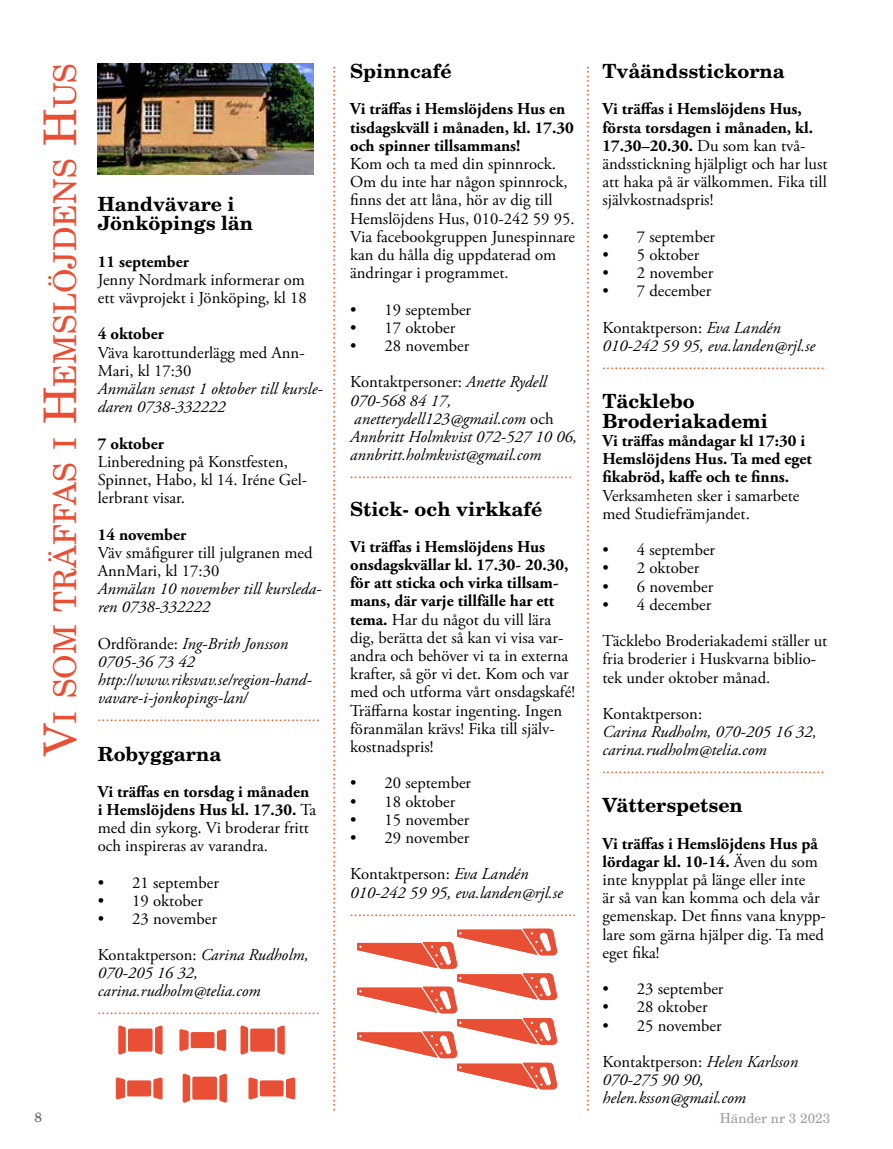
<style>
.page{position:relative;width:893px;height:1149px;background:#fff}
.page>*{position:absolute;margin:0;border:0;box-sizing:border-box;transform-origin:0 0}
.t1{font:31.5px "New Century Schlbk LT Std";color:#e94f35}
.t2{font:700 19.5px/19.5px "New Century Schlbk LT Std";color:#000}
.t3{font:16.65px/18.1px "Adobe Garamond Pro";color:#000}
.t4{font:italic 16.65px/18.1px "Adobe Garamond Pro";color:#000}
.t5{font:700 16.65px/18.1px "Adobe Garamond Pro";color:#000}
.t6{font:16.5px "Arial";color:#eb5b25}
.t7{font:italic 16.5px "Adobe Garamond Pro";color:#eb5b25}
.t8{font:italic 16.5px/18px "Adobe Garamond Pro";color:#000}
.t9{font:13.5px "New Century Schlbk LT Std";color:#9d9d9c}
.t10{font:13.5px "New Century Schlbk LT Std";color:#575756}
.s1{font-weight:700}
.s2{font-style:italic}
.s3{font-style:normal}
.s4{font-size:45px}
</style>
<div class="page">
<img style="left:98px;top:64px;width:215px;height:110px">
<div style="left:191px;top:1031px;width:24px;height:16px;background:#e94f35;border-radius:2px"></div>
<svg style="left:217px;top:1029px;width:9px;height:21px"></svg>
<svg style="left:179px;top:1029px;width:10px;height:21px"></svg>
<div style="left:127px;top:1079px;width:24px;height:17px;background:#e94f35;border-radius:2px"></div>
<svg style="left:153px;top:1077px;width:10px;height:21px"></svg>
<svg style="left:116px;top:1077px;width:9px;height:21px"></svg>
<div style="left:260px;top:1079px;width:24px;height:17px;background:#e94f35;border-radius:2px"></div>
<svg style="left:286px;top:1077px;width:9px;height:21px"></svg>
<svg style="left:248px;top:1077px;width:10px;height:21px"></svg>
<div style="left:128px;top:1028px;width:25px;height:23px;background:#e94f35;border-radius:2px"></div>
<svg style="left:155px;top:1025px;width:8px;height:29px"></svg>
<svg style="left:118px;top:1025px;width:8px;height:29px"></svg>
<div style="left:250px;top:1028px;width:25px;height:23px;background:#e94f35;border-radius:2px"></div>
<svg style="left:277px;top:1025px;width:8px;height:29px"></svg>
<svg style="left:241px;top:1025px;width:7px;height:29px"></svg>
<div style="left:192px;top:1076px;width:25px;height:23px;background:#e94f35;border-radius:2px"></div>
<svg style="left:219px;top:1073px;width:8px;height:29px"></svg>
<svg style="left:183px;top:1073px;width:7px;height:29px"></svg>
<svg style="left:357px;top:928px;width:200px;height:161px"></svg>
<p class="t2" style="left:602px;top:61px;width:184px">Tvåändsstickorna</p>
<p class="t3" style="left:602px;top:101px;width:227px"><span class="s1">Vi träffas i Hemslöjdens Hus, första torsdagen i månaden, kl.<br>17.30–20.30.</span> Du som kan två&shy;ändsstickning hjälpligt och har lust att haka på är välkommen. Fika till självkostnadspris!</p>
<p class="t3" style="left:602px;top:228px;width:114px">• 7 september</p>
<p class="t3" style="left:602px;top:246px;width:98px">• 5 oktober</p>
<p class="t3" style="left:602px;top:264px;width:112px">• 2 november</p>
<p class="t3" style="left:602px;top:273px;width:180px;line-height:36.3px">• 7 december<br>Kontaktperson: <span class="s2">Eva Landén</span></p>
<p class="t4" style="left:602px;top:337px;width:214px">010-242 59 95, eva.landen@rjl.se</p>
<p class="t7" style="left:602px;top:354px;width:224px">......................................................</p>
<p class="t2" style="left:602px;top:391px;width:167px">Täcklebo<br>Broderiakademi</p>
<p class="t5" style="left:602px;top:432px;width:211px">Vi träffas måndagar kl 17:30 i<br>Hemslöjdens Hus. Ta med eget fikabröd, kaffe och te finns.</p>
<p class="t3" style="left:602px;top:486px;width:199px">Verksamheten sker i samarbete med Studiefrämjandet.</p>
<p class="t3" style="left:602px;top:541px;width:114px">• 4 september</p>
<p class="t3" style="left:602px;top:559px;width:98px">• 2 oktober</p>
<p class="t3" style="left:602px;top:577px;width:112px">• 6 november</p>
<p class="t3" style="left:602px;top:586px;width:226px;line-height:36.3px">• 4 december<br>Täcklebo Broderiakademi ställer ut</p>
<p class="t3" style="left:602px;top:650px;width:215px">fria broderier i Huskvarna biblio&shy;tek under oktober månad.</p>
<p class="t3" style="left:602px;top:705px;width:101px">Kontaktperson:</p>
<p class="t4" style="left:602px;top:723px;width:216px">Carina Rudholm, 070-205 16 32, carina.rudholm@telia.com</p>
<p class="t7" style="left:602px;top:758px;width:224px">......................................................</p>
<p class="t2" style="left:602px;top:795px;width:142px">Vätterspetsen</p>
<p class="t3" style="left:602px;top:834px;width:225px"><span class="s1">Vi träffas i Hemslöjdens Hus på lördagar kl. 10-14.</span> Även du som inte knypplat på länge eller inte<br>är så van kan komma och dela vår gemenskap. Det finns vana knypp&shy;lare som gärna hjälper dig. Ta med eget fika!</p>
<p class="t3" style="left:602px;top:980px;width:123px">• 23 september</p>
<p class="t3" style="left:602px;top:998px;width:107px">• 28 oktober</p>
<p class="t3" style="left:602px;top:1007px;width:197px;line-height:36.3px">• 25 november<br>Kontaktperson: <span class="s2">Helen Karlsson</span></p>
<p class="t4" style="left:602px;top:1070px;width:145px">070-275 90 90, helen.ksson@gmail.com</p>
<p class="t2" style="left:350px;top:61px;width:103px">Spinncafé</p>
<p class="t5" style="left:350px;top:100px;width:225px">Vi träffas i Hemslöjdens Hus en tisdagskväll i månaden, kl. 17.30 och spinner tillsammans!</p>
<p class="t3" style="left:350px;top:155px;width:227px">Kom och ta med din spinnrock.<br>Om du inte har någon spinnrock, finns det att låna, hör av dig till<br>Hemslöjdens Hus, 010-242 59 95.<br>Via facebookgruppen Junespinnare kan du hålla dig uppdaterad om ändringar i programmet.</p>
<p class="t3" style="left:350px;top:301px;width:123px">• 19 september</p>
<p class="t3" style="left:350px;top:319px;width:107px">• 17 oktober</p>
<p class="t3" style="left:350px;top:328px;width:198px;line-height:36.3px">• 28 november<br>Kontaktpersoner: <span class="s2">Anette Rydell</span></p>
<p class="t4" style="left:350px;top:391px;width:228px">070-568 84 17, anetterydell123@gmail.com <span class="s3">och<br></span>Annbritt Holmkvist 072-527 10 06, annbritt.holmkvist@gmail.com</p>
<p class="t7" style="left:350px;top:463px;width:224px">......................................................</p>
<p class="t2" style="left:350px;top:498px;width:194px">Stick- och virkkafé</p>
<p class="t3" style="left:350px;top:538px;width:226px"><span class="s1">Vi träffas i Hemslöjdens Hus onsdagskvällar kl. 17.30- 20.30, för att sticka och virka tillsam&shy;mans, där varje tillfälle har ett tema.</span> Har du något du vill lära dig, berätta det så kan vi visa var&shy;andra och behöver vi ta in externa krafter, så gör vi det. Kom och var med och utforma vårt onsdagskafé!<br>Träffarna kostar ingenting. Ingen föranmälan krävs! Fika till själv&shy;kostnadspris!</p>
<p class="t3" style="left:350px;top:774px;width:123px">• 20 september</p>
<p class="t3" style="left:350px;top:792px;width:107px">• 18 oktober</p>
<p class="t3" style="left:350px;top:810px;width:121px">• 15 november</p>
<p class="t3" style="left:350px;top:819px;width:180px;line-height:36.3px">• 29 november<br>Kontaktperson: <span class="s2">Eva Landén</span></p>
<p class="t4" style="left:350px;top:883px;width:214px">010-242 59 95, eva.landen@rjl.se</p>
<p class="t7" style="left:350px;top:900px;width:228px">.......................................................</p>
<h1 class="t1" style="left:46px;top:756px;width:694px;rotate:-90deg"><span class="s4">V</span>i som träffas i <span class="s4">H</span>emslöjdens <span class="s4">H</span>us</h1>
<p class="t6" style="left:318px;top:1111px;width:1047px;rotate:-90deg">....................................................................................................................................................................................................................................</p>
<p class="t6" style="left:572px;top:1111px;width:1047px;rotate:-90deg">....................................................................................................................................................................................................................................</p>
<p class="t2" style="left:98px;top:194px;width:157px">Handvävare i<br>Jönköpings län</p>
<p class="t5" style="left:98px;top:252px;width:93px">11 september</p>
<p class="t3" style="left:98px;top:271px;width:211px">Jenny Nordmark informerar om ett vävprojekt i Jönköping, kl 18</p>
<p class="t5" style="left:98px;top:325px;width:68px">4 oktober</p>
<p class="t3" style="left:98px;top:344px;width:208px">Väva karottunderlägg med Ann-<br>Mari, kl 17:30</p>
<p class="t4" style="left:98px;top:380px;width:227px">Anmälan senast 1 oktober till kursle&shy;daren 0738-332222</p>
<p class="t5" style="left:98px;top:434px;width:68px">7 oktober</p>
<p class="t3" style="left:98px;top:453px;width:211px">Linberedning på Konstfesten,<br>Spinnet, Habo, kl 14. Iréne Gel&shy;lerbrant visar.</p>
<p class="t5" style="left:98px;top:525px;width:90px">14 november</p>
<p class="t3" style="left:98px;top:544px;width:216px">Väv småfigurer till julgranen med<br>AnnMari, kl 17:30</p>
<p class="t4" style="left:98px;top:580px;width:225px">Anmälan 10 november till kursleda&shy;ren 0738-332222</p>
<p class="t4" style="left:98px;top:634px;width:215px"><span class="s3">Ordförande:</span> Ing-Brith Jonsson<br>0705-36 73 42 http://www.riksvav.se/region-hand&shy;vavare-i-jonkopings-lan/</p>
<p class="t7" style="left:98px;top:706px;width:224px">......................................................</p>
<p class="t2" style="left:98px;top:743px;width:125px">Robyggarna</p>
<p class="t3" style="left:98px;top:782px;width:220px"><span class="s1">Vi träffas en torsdag i månaden i Hemslöjdens Hus kl. 17.30.</span> Ta med din sykorg. Vi broderar fritt och inspireras av varandra.</p>
<p class="t3" style="left:98px;top:873px;width:123px">• 21 september</p>
<p class="t3" style="left:98px;top:892px;width:107px">• 19 oktober</p>
<p class="t3" style="left:98px;top:910px;width:121px">• 23 november</p>
<p class="t8" style="left:98px;top:946px;width:212px"><span class="s3">Kontaktperson:</span> Carina Rudholm,<br>070-205 16 32, carina.rudholm@telia.com</p>
<p class="t7" style="left:98px;top:998px;width:224px">......................................................</p>
<p class="t10" style="left:34px;top:1108px;width:9px">8</p>
<p class="t9" style="left:720px;top:1109px;width:112px">Händer nr 3 2023</p>
</div>
